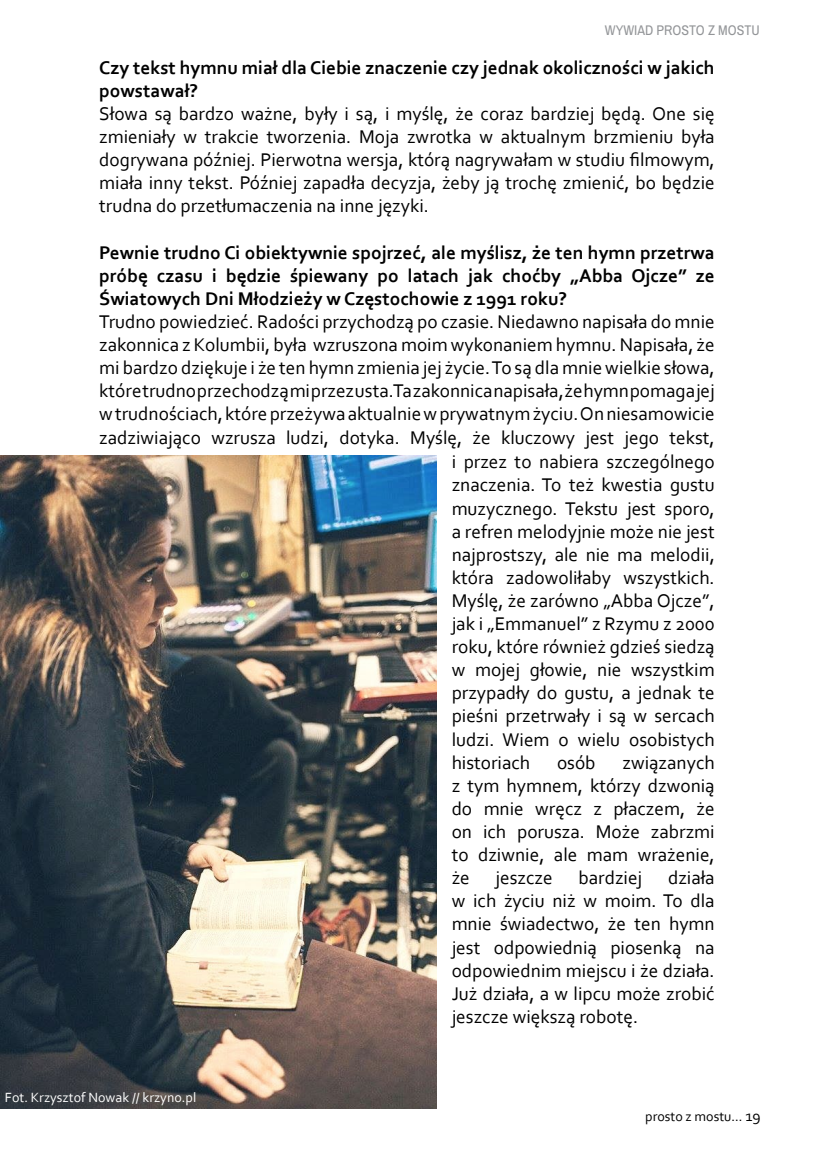
<style>
.page{position:relative;width:814px;height:1171px;background:#fff}
.page>*{position:absolute;margin:0;border:0;box-sizing:border-box;transform-origin:0 0}
.t1{font:19.25px/23.1px "Corbel";color:#000;text-align:justify}
.t2{font:700 19.25px/23.1px "Corbel";color:#000}
.t3{font:14px "Corbel";color:#fff}
.t4{font:14px "Archivo Narrow";color:#939598}
.t5{font:14px "Corbel";color:#000}
.s1{font-size:15.75px}
</style>
<div class="page">
<img style="left:0;top:456px;width:436px;height:653px">
<p class="t4" style="left:605px;top:21px;width:156px">WYWIAD PROSTO Z MOSTU</p>
<p class="t2" style="left:99px;top:55px;width:617px">Czy tekst hymnu miał dla Ciebie znaczenie czy jednak okoliczności w jakich powstawał?</p>
<p class="t1" style="left:99px;top:102px;width:617px">Słowa są bardzo ważne, były i są, i myślę, że coraz bardziej będą. One się zmieniały w trakcie tworzenia. Moja zwrotka w aktualnym brzmieniu była dogrywana później. Pierwotna wersja, którą nagrywałam w studiu filmowym, miała inny tekst. Później zapadła decyzja, żeby ją trochę zmienić, bo będzie trudna do przetłumaczenia na inne języki.</p>
<p class="t2" style="left:99px;top:240px;width:617px;text-align:justify">Pewnie trudno Ci obiektywnie spojrzeć, ale myślisz, że ten hymn przetrwa próbę czasu i będzie śpiewany po latach jak choćby „Abba Ojcze” ze Światowych Dni Młodzieży w Częstochowie z 1991 roku?</p>
<p class="t1" style="left:99px;top:310px;width:617px">Trudno powiedzieć. Radości przychodzą po czasie. Niedawno napisała do mnie zakonnica z Kolumbii, była wzruszona moim wykonaniem hymnu. Napisała, że mi bardzo dziękuje i że ten hymn zmienia jej życie. To są dla mnie wielkie słowa, które trudno przechodzą mi przez usta. Ta zakonnica napisała, że hymn pomaga jej w trudnościach, które przeżywa aktualnie w prywatnym życiu. On niesamowicie zadziwiająco wzrusza ludzi, dotyka. Myślę, że kluczowy jest jego tekst,</p>
<p class="t3" style="left:5px;top:1088px;width:193px">Fot. Krzysztof Nowak // krzyno.pl</p>
<p class="t1" style="left:451px;top:450px;width:264px">i przez to nabiera szczególnego znaczenia. To też kwestia gustu muzycznego. Tekstu jest sporo, a refren melodyjnie może nie jest najprostszy, ale nie ma melodii, która zadowoliłaby wszystkich.<br>Myślę, że zarówno „Abba Ojcze”, jak i „Emmanuel” z Rzymu z 2000 roku, które również gdzieś siedzą w mojej głowie, nie wszystkim przypadły do gustu, a jednak te pieśni przetrwały i są w sercach ludzi. Wiem o wielu osobistych historiach</p>
<p class="t1" style="left:557px;top:750px;width:40px">osób</p>
<p class="t1" style="left:451px;top:750px;width:264px;text-indent:171px">związanych z tym hymnem, którzy dzwonią do mnie wręcz z płaczem, że on ich porusza. Może zabrzmi to dziwnie, ale mam wrażenie, że</p>
<p class="t1" style="left:451px;top:866px;width:264px;text-indent:216px">działa w ich życiu niż w moim. To dla mnie świadectwo, że ten hymn jest odpowiednią piosenką na odpowiednim miejscu i że działa.<br>Już działa, a w lipcu może zrobić jeszcze większą robotę.</p>
<p class="t1" style="left:495px;top:866px;width:59px">jeszcze</p>
<p class="t1" style="left:578px;top:866px;width:65px">bardziej</p>
<p class="t5" style="left:645px;top:1107px;width:117px">prosto z mostu... <span class="s1">19</span></p>
</div>
